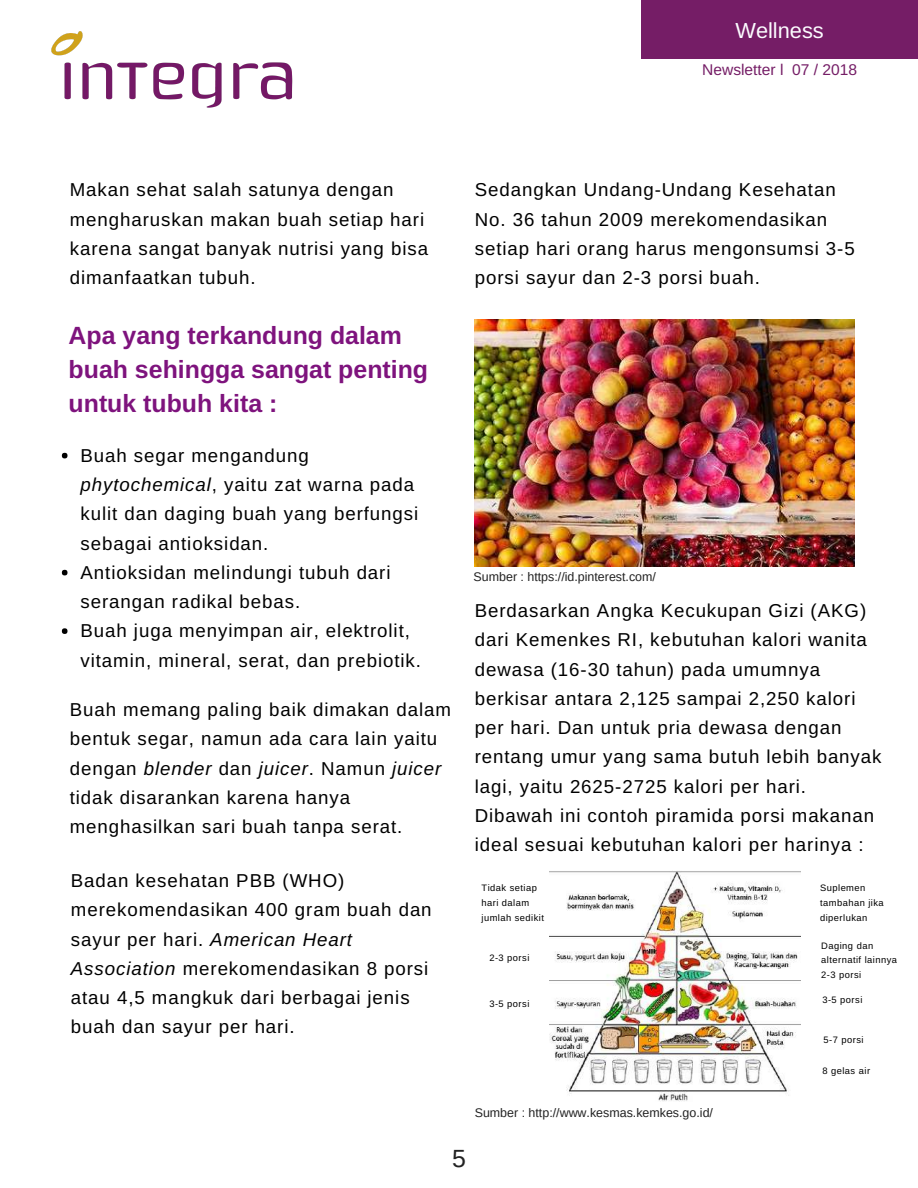
<style>
.page{position:relative;width:918px;height:1188px;background:#fff}
.page>*{position:absolute;margin:0;border:0;box-sizing:border-box;transform-origin:0 0}
.t1{font:700 24.9px/33.8px "Arimo";color:#7e137d}
.t2{font:24.9px "Arimo";color:#222}
.t3{font:21.75px "Arimo";color:#fcfcff}
.t4{font:18.75px/29.2px "Arimo";letter-spacing:.05em;color:#000}
.t5{font:15.6px "Arimo";color:#751d66}
.t6{font:12.45px "Arimo";color:#222}
.t7{font:9.3px/14.7px "Arimo";letter-spacing:.05em;color:#000}
.s1{font-style:italic}
</style>
<div class="page">
<img style="left:51px;top:31px;width:242px;height:77px">
<div style="left:641px;top:0;width:277px;height:58px;background:#751d66"></div>
<svg style="left:62px;top:453px;width:6px;height:5px"></svg>
<svg style="left:62px;top:570px;width:6px;height:5px"></svg>
<svg style="left:62px;top:628px;width:6px;height:6px"></svg>
<img style="left:475px;top:320px;width:380px;height:247px">
<img style="left:549px;top:871px;width:252px;height:231px">
<p class="t3" style="left:735px;top:19px;width:90px">Wellness</p>
<p class="t5" style="left:702px;top:61px;width:156px">Newsletter l 07 / 2018</p>
<p class="t4" style="left:70px;top:175px;width:360px">Makan sehat salah satunya dengan mengharuskan makan buah setiap hari karena sangat banyak nutrisi yang bisa dimanfaatkan tubuh.</p>
<p class="t4" style="left:475px;top:175px;width:381px">Sedangkan Undang-Undang Kesehatan No. 36 tahun 2009 merekomendasikan setiap hari orang harus mengonsumsi 3-5 porsi sayur dan 2-3 porsi buah.</p>
<h1 class="t1" style="left:69px;top:319px;width:361px">Apa yang terkandung dalam buah sehingga sangat penting untuk tubuh kita :</h1>
<p class="t4" style="left:81px;top:441px;width:342px">Buah segar mengandung <span class="s1">phytochemical</span>, yaitu zat warna pada kulit dan daging buah yang berfungsi sebagai antioksidan.<br>Antioksidan melindungi tubuh dari serangan radikal bebas.<br>Buah juga menyimpan air, elektrolit, vitamin, mineral, serat, dan prebiotik.</p>
<p class="t4" style="left:70px;top:695px;width:383px">Buah memang paling baik dimakan dalam bentuk segar, namun ada cara lain yaitu dengan <span class="s1">blender</span> dan <span class="s1">juicer</span>. Namun <span class="s1">juicer </span>tidak disarankan karena hanya menghasilkan sari buah tanpa serat.</p>
<p class="t4" style="left:71px;top:866px;width:362px">Badan kesehatan PBB (WHO) merekomendasikan 400 gram buah dan sayur per hari. <span class="s1">American Heart<br>Association</span> merekomendasikan 8 porsi atau 4,5 mangkuk dari berbagai jenis buah dan sayur per hari.</p>
<p class="t6" style="left:474px;top:569px;width:184px">Sumber : https://id.pinterest.com/</p>
<p class="t4" style="left:475px;top:596px;width:408px">Berdasarkan Angka Kecukupan Gizi (AKG) dari Kemenkes RI, kebutuhan kalori wanita dewasa (16-30 tahun) pada umumnya berkisar antara 2,125 sampai 2,250 kalori per hari. Dan untuk pria dewasa dengan rentang umur yang sama butuh lebih banyak lagi, yaitu 2625-2725 kalori per hari.<br>Dibawah ini contoh piramida porsi makanan ideal sesuai kebutuhan kalori per harinya :</p>
<p class="t7" style="left:482px;top:881px;width:64px">Tidak setiap hari dalam jumlah sedikit</p>
<p class="t7" style="left:489px;top:950px;width:42px">2-3 porsi</p>
<p class="t7" style="left:489px;top:997px;width:42px">3-5 porsi</p>
<p class="t7" style="left:820px;top:881px;width:65px">Suplemen tambahan jika diperlukan</p>
<p class="t7" style="left:821px;top:938px;width:77px">Daging dan alternatif lainnya<br>2-3 porsi</p>
<p class="t7" style="left:822px;top:992px;width:42px">3-5 porsi</p>
<p class="t7" style="left:824px;top:1033px;width:42px">5-7 porsi</p>
<p class="t7" style="left:822px;top:1063px;width:49px">8 gelas air</p>
<p class="t6" style="left:475px;top:1106px;width:240px">Sumber : http://www.kesmas.kemkes.go.id/</p>
<h1 class="t2" style="left:452px;top:1144px;width:15px">5</h1>
</div>
